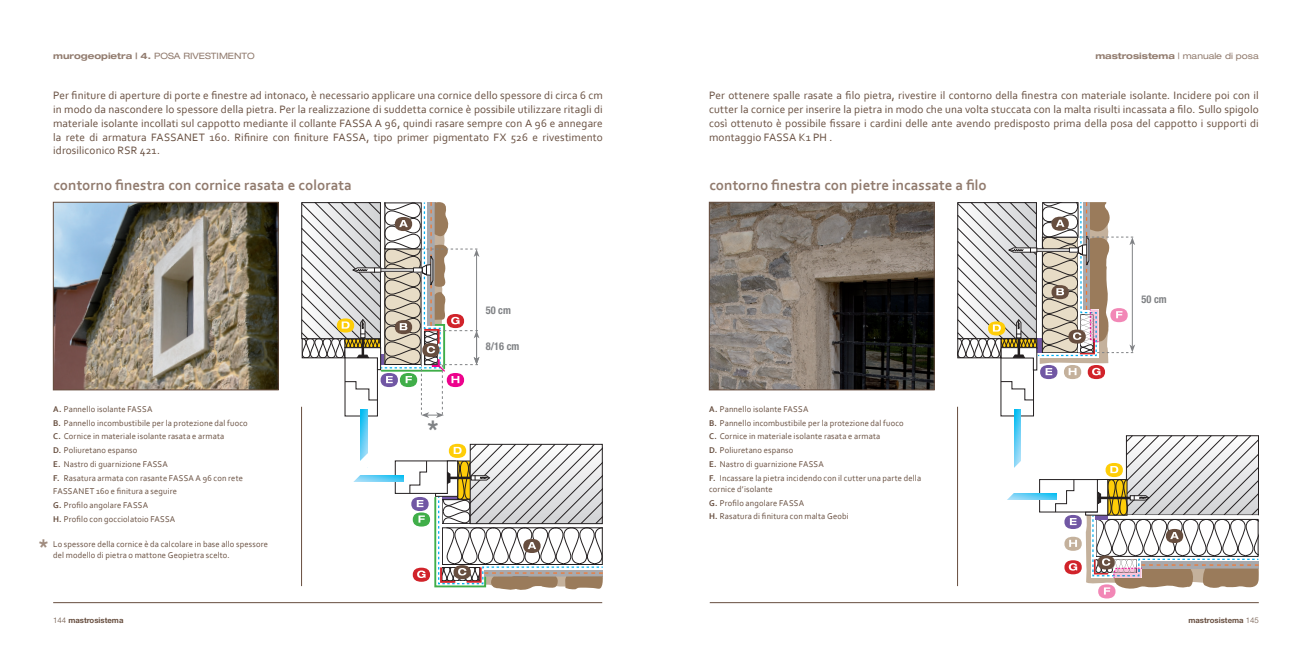
<style>
.page{position:relative;width:1312px;height:656px;background:#fff}
.page>*{position:absolute;margin:0;border:0;box-sizing:border-box;transform-origin:0 0}
.t1{font:700 condensed 27.25px "Helvetica Neue LT Std";color:#808285}
.t2{font:700 condensed 23.38px "Helvetica Neue LT Std";color:#a08c7f}
.t3{font:700 15px "Corbel";color:#917b6e}
.t4{font:11.25px/13.8px "Corbel";letter-spacing:.01em;color:#674e3f;text-align:justify}
.t5{font:700 condensed 10.75px "Helvetica Neue LT Std";color:#808285}
.t6{font:8.75px/13.8px "Corbel";letter-spacing:.02em;color:#674e3f}
.t7{font:700 expanded 8.75px "Helvetica Neue LT Std";color:#917b6e}
.t8{font:expanded 8.75px "Helvetica Neue LT Std";color:#917b6e}
.t9{font:700 7.75px "Helvetica Neue LT Std";color:#674e3f}
.s1{font-weight:400}
.s2{font-weight:700}
.s3{font-weight:300}
</style>
<div class="page">
<hr style="left:53px;top:602px;width:549px;height:1px;background:#674e3f">
<hr style="left:709px;top:602px;width:549px;height:1px;background:#674e3f">
<img style="left:55px;top:204px;width:221px;height:184px">
<div style="left:53px;top:202px;width:225px;height:188px;border:1px solid #674e3f"></div>
<img style="left:711px;top:204px;width:221px;height:184px">
<div style="left:709px;top:202px;width:225px;height:188px;border:1px solid #674e3f"></div>
<svg style="left:1000px;top:381px;width:33px;height:19px"></svg>
<svg style="left:1039px;top:365px;width:18px;height:14px"></svg>
<svg style="left:1087px;top:365px;width:17px;height:14px"></svg>
<div style="left:1063px;top:365px;width:17px;height:14px;background:#c4b19c;border-radius:50%"></div>
<svg style="left:957px;top:202px;width:177px;height:173px"></svg>
<div style="left:395px;top:460px;width:60px;height:33px;border:1px solid #231f20"></div>
<svg style="left:409px;top:460px;width:18px;height:34px"></svg>
<svg style="left:385px;top:475px;width:18px;height:6px"></svg>
<div style="left:411px;top:497px;width:17px;height:14px;background:#7157a4;border-radius:50%"></div>
<svg style="left:416px;top:500px;width:7px;height:7px"></svg>
<div style="left:412px;top:512px;width:18px;height:14px;background:#40ae49;border-radius:50%"></div>
<svg style="left:418px;top:515px;width:7px;height:7px"></svg>
<svg style="left:412px;top:567px;width:18px;height:14px"></svg>
<svg style="left:417px;top:570px;width:8px;height:8px"></svg>
<svg style="left:433px;top:444px;width:170px;height:146px"></svg>
<svg style="left:360px;top:418px;width:7px;height:24px"></svg>
<svg style="left:1013px;top:409px;width:7px;height:29px"></svg>
<svg style="left:353px;top:442px;width:32px;height:40px"></svg>
<div style="left:1097px;top:584px;width:18px;height:14px;background:#f287b6;border-radius:50%"></div>
<svg style="left:1064px;top:536px;width:17px;height:14px"></svg>
<svg style="left:1068px;top:539px;width:8px;height:8px"></svg>
<svg style="left:1064px;top:515px;width:17px;height:14px"></svg>
<svg style="left:1064px;top:560px;width:17px;height:14px"></svg>
<svg style="left:1068px;top:563px;width:8px;height:7px"></svg>
<svg style="left:1084px;top:435px;width:175px;height:159px"></svg>
<svg style="left:1007px;top:438px;width:69px;height:87px"></svg>
<svg style="left:301px;top:202px;width:178px;height:216px"></svg>
<hr style="left:301px;top:406px;width:1px;height:180px;background:#674e3f">
<hr style="left:957px;top:406px;width:1px;height:180px;background:#674e3f">
<p class="t7" style="left:53px;top:51px;width:203px">murogeopietra | 4. <span class="s1">POSA RIVESTIMENTO</span></p>
<p class="t8" style="left:1095px;top:51px;width:165px"><span class="s2">mastrosistema</span> | manuale di posa</p>
<p class="t4" style="left:53px;top:88px;width:551px">Per finiture di aperture di porte e finestre ad intonaco, è necessario applicare una cornice dello spessore di circa 6 cm in modo da nascondere lo spessore della pietra. Per la realizzazione di suddetta cornice è possibile utilizzare ritagli di materiale isolante incollati sul cappotto mediante il collante FASSA A 96, quindi rasare sempre con A 96 e annegare la rete di armatura FASSANET 160. Rifinire con finiture FASSA, tipo primer pigmentato FX 526 e rivestimento idrosiliconico RSR 421.</p>
<h3 class="t3" style="left:53px;top:175px;width:300px">contorno finestra con cornice rasata e colorata</h3>
<p class="t6" style="left:53px;top:402px;width:196px"><span class="s2">A.</span> Pannello isolante FASSA<br><span class="s2">B.</span> Pannello incombustibile per la protezione dal fuoco <span class="s2">C.</span> Cornice in materiale isolante rasata e armata<br><span class="s2">D.</span> Poliuretano espanso<br><span class="s2">E.</span> Nastro di guarnizione FASSA<br><span class="s2">F.</span> Rasatura armata con rasante FASSA A 96 con rete FASSANET 160 e finitura a seguire<br><span class="s2">G.</span> Profilo angolare FASSA<br><span class="s2">H.</span> Profilo con gocciolatoio FASSA</p>
<p class="t6" style="left:53px;top:537px;width:216px">Lo spessore della cornice è da calcolare in base allo spessore</p>
<h2 class="t2" style="left:39px;top:533px;width:10px">*</h2>
<p class="t6" style="left:53px;top:548px;width:178px">del modello di pietra o mattone Geopietra scelto.</p>
<h1 class="t1" style="left:427px;top:414px;width:12px">*</h1>
<p class="t5" style="left:485px;top:303px;width:27px">50 cm</p>
<p class="t5" style="left:485px;top:340px;width:35px">8/16 cm</p>
<p class="t4" style="left:709px;top:88px;width:551px">Per ottenere spalle rasate a filo pietra, rivestire il contorno della finestra con materiale isolante. Incidere poi con il cutter la cornice per inserire la pietra in modo che una volta stuccata con la malta risulti incassata a filo. Sullo spigolo così ottenuto è possibile fissare i cardini delle ante avendo predisposto prima della posa del cappotto i supporti di montaggio FASSA K1 PH .</p>
<h3 class="t3" style="left:709px;top:175px;width:279px">contorno finestra con pietre incassate a filo</h3>
<p class="t6" style="left:709px;top:402px;width:213px"><span class="s2">A.</span> Pannello isolante FASSA<br><span class="s2">B.</span> Pannello incombustibile per la protezione dal fuoco<br><span class="s2">C.</span> Cornice in materiale isolante rasata e armata<br><span class="s2">D.</span> Poliuretano espanso<br><span class="s2">E.</span> Nastro di guarnizione FASSA<br><span class="s2">F.</span> Incassare la pietra incidendo con il cutter una parte della</p>
<p class="t6" style="left:709px;top:482px;width:141px">cornice d’isolante<br><span class="s2">G.</span> Profilo angolare FASSA<br><span class="s2">H.</span> Rasatura di finitura con malta Geobi</p>
<p class="t5" style="left:1141px;top:293px;width:27px">50 cm</p>
<p class="t9" style="left:53px;top:615px;width:72px"><span class="s3">144</span> mastrosistema</p>
<p class="t9" style="left:1188px;top:615px;width:72px">mastrosistema <span class="s3">145</span></p>
</div>
